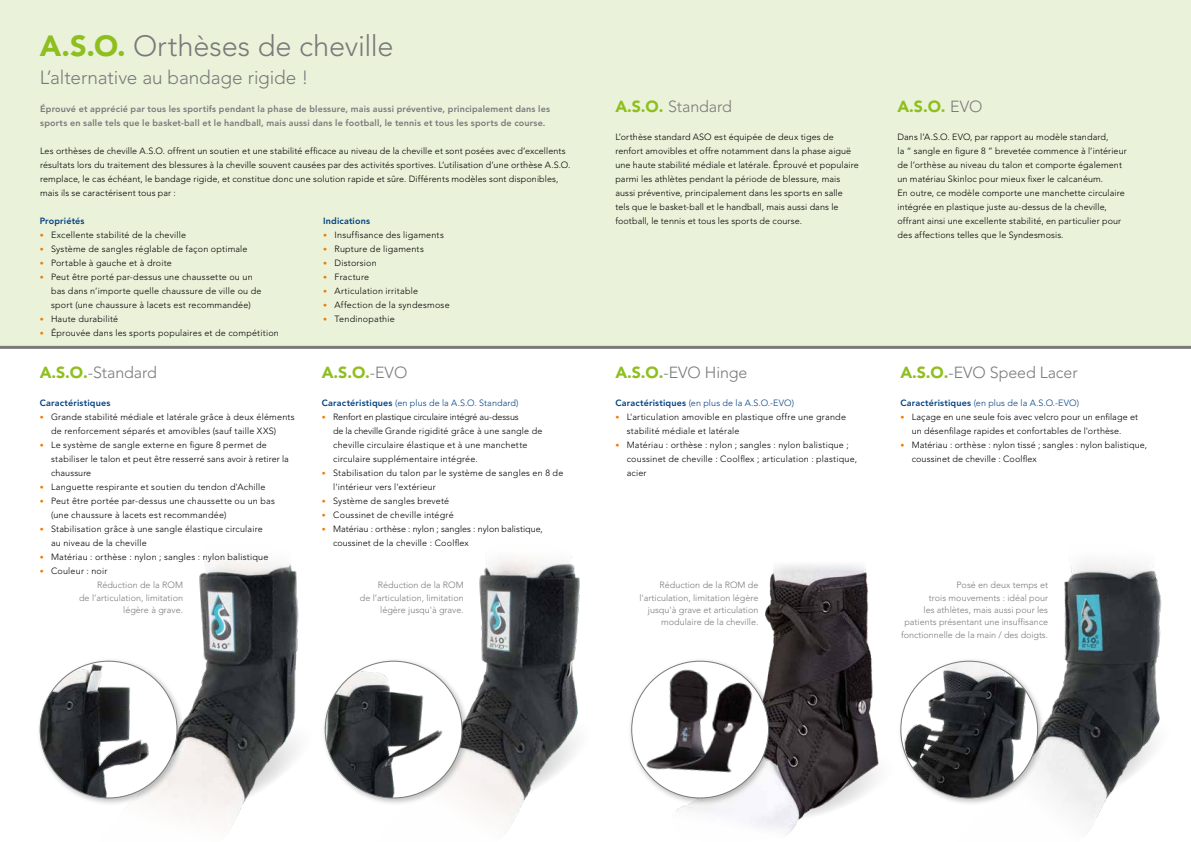
<style>
.page{position:relative;width:1191px;height:842px;background:#fff}
.page>*{position:absolute;margin:0;border:0;box-sizing:border-box;transform-origin:0 0}
.t1{font:300 29px "Avenir LT Std";letter-spacing:-.005em;color:#797a7b}
.t2{font:300 19px "Avenir LT Std";letter-spacing:-.005em;color:#797a7b}
.t3{font:300 16px "Avenir LT Std";letter-spacing:-.005em;color:#797a7b}
.t4{font:900 16px "Avenir LT Std";color:#8ebf1f}
.t5{font:300 9px/14px "Avenir LT Std";letter-spacing:.015em;color:#000}
.t6{font:300 9px/12.4px "Avenir LT Std";color:#797a7b;text-align:right}
.t7{font:800 9px/14px "Avenir LT Std";letter-spacing:.015em;color:#797a7b}
.t8{font:300 9px "Avenir LT Std";letter-spacing:.01em;color:#004180}
.t9{font:800 9px "Avenir LT Std";letter-spacing:.015em;color:#004180}
.s1{font-weight:900;color:#8ebf1f}
.s2{font-size:8px;color:#ef7d00}
.s3{font-weight:300;color:#797a7b}
.s4{font-weight:800}
</style>
<div class="page">
<img style="left:676px;top:564px;width:203px;height:271px">
<img style="left:1045px;top:558px;width:117px;height:276px">
<img style="left:174px;top:560px;width:125px;height:267px">
<img style="left:470px;top:556px;width:110px;height:275px">
<div style="left:897px;top:657px;width:148px;height:149px;background:#000;opacity:.25"></div>
<img style="left:900px;top:661px;width:137px;height:137px;border-radius:68px">
<div style="left:36px;top:657px;width:149px;height:149px;background:#000;opacity:.25"></div>
<img style="left:40px;top:661px;width:137px;height:137px;border-radius:68px">
<div style="left:627px;top:657px;width:149px;height:149px;background:#000;opacity:.25"></div>
<div style="left:631px;top:661px;width:137px;height:137px;background:#fff;border-radius:50%"></div>
<img style="left:640px;top:665px;width:116px;height:120px">
<div style="left:321px;top:657px;width:149px;height:149px;background:#000;opacity:.25"></div>
<img style="left:325px;top:662px;width:137px;height:136px">
<div style="left:0;top:0;width:1191px;height:347px;background:#ebf2da"></div>
<hr style="left:0;top:346px;width:1191px;height:3px;background:#797a7b">
<h1 class="t1" style="left:40px;top:29px;width:355px"><span class="s1">A.S.O.</span> Orthèses de cheville</h1>
<h2 class="t2" style="left:40px;top:66px;width:270px">L’alternative au bandage rigide !</h2>
<p class="t7" style="left:40px;top:102px;width:511px">Éprouvé et apprécié par tous les sportifs pendant la phase de blessure, mais aussi préventive, principalement dans les sports en salle tels que le basket-ball et le handball, mais aussi dans le football, le tennis et tous les sports de course.</p>
<p class="t5" style="left:40px;top:144px;width:532px">Les orthèses de cheville A.S.O. offrent un soutien et une stabilité efficace au niveau de la cheville et sont posées avec d’excellents résultats lors du traitement des blessures à la cheville souvent causées par des activités sportives. L’utilisation d’une orthèse A.S.O. remplace, le cas échéant, le bandage rigide, et constitue donc une solution rapide et sûre. Différents modèles sont disponibles, mais ils se caractérisent tous par :</p>
<p class="t9" style="left:40px;top:216px;width:46px">Propriétés</p>
<p class="t5" style="left:40px;top:228px;width:148px"><span class="s2">•</span> Excellente stabilité de la cheville</p>
<p class="t5" style="left:40px;top:242px;width:209px"><span class="s2">•</span> Système de sangles réglable de façon optimale</p>
<p class="t5" style="left:40px;top:256px;width:134px"><span class="s2">•</span> Portable à gauche et à droite</p>
<p class="t5" style="left:51px;top:270px;width:212px;text-indent:-11px"><span class="s2">•</span> Peut être porté par-dessus une chaussette ou un bas dans n’importe quelle chaussure de ville ou de sport (une chaussure à lacets est recommandée)</p>
<p class="t5" style="left:40px;top:312px;width:80px"><span class="s2">•</span> Haute durabilité</p>
<p class="t5" style="left:40px;top:326px;width:241px"><span class="s2">•</span> Éprouvée dans les sports populaires et de compétition</p>
<h3 class="t3" style="left:40px;top:363px;width:119px"><span class="s1">A.S.O.</span>-Standard</h3>
<p class="t9" style="left:40px;top:398px;width:72px">Caractéristiques</p>
<p class="t5" style="left:51px;top:410px;width:245px;text-indent:-11px"><span class="s2">•</span> Grande stabilité médiale et latérale grâce à deux éléments de renforcement séparés et amovibles (sauf taille XXS)</p>
<p class="t5" style="left:51px;top:438px;width:239px;text-indent:-11px"><span class="s2">•</span> Le système de sangle externe en figure 8 permet de stabiliser le talon et peut être resserré sans avoir à retirer la chaussure</p>
<p class="t5" style="left:40px;top:480px;width:227px"><span class="s2">•</span> Languette respirante et soutien du tendon d'Achille</p>
<p class="t5" style="left:51px;top:494px;width:225px;text-indent:-11px"><span class="s2">•</span> Peut être portée par-dessus une chaussette ou un bas (une chaussure à lacets est recommandée)</p>
<p class="t5" style="left:51px;top:522px;width:213px;text-indent:-11px"><span class="s2">•</span> Stabilisation grâce à une sangle élastique circulaire au niveau de la cheville</p>
<p class="t5" style="left:40px;top:550px;width:230px"><span class="s2">•</span> Matériau : orthèse : nylon ; sangles : nylon balistique</p>
<p class="t5" style="left:40px;top:564px;width:69px"><span class="s2">•</span> Couleur : noir</p>
<p class="t9" style="left:323px;top:216px;width:48px">Indications</p>
<p class="t5" style="left:323px;top:228px;width:122px"><span class="s2">•</span> Insuffisance des ligaments</p>
<p class="t5" style="left:323px;top:242px;width:102px"><span class="s2">•</span> Rupture de ligaments</p>
<p class="t5" style="left:323px;top:256px;width:55px"><span class="s2">•</span> Distorsion</p>
<p class="t5" style="left:323px;top:270px;width:47px"><span class="s2">•</span> Fracture</p>
<p class="t5" style="left:323px;top:284px;width:96px"><span class="s2">•</span> Articulation irritable</p>
<p class="t5" style="left:323px;top:298px;width:128px"><span class="s2">•</span> Affection de la syndesmose</p>
<p class="t5" style="left:323px;top:312px;width:73px"><span class="s2">•</span> Tendinopathie</p>
<h3 class="t4" style="left:322px;top:363px;width:87px">A.S.O.<span class="s3">-EVO</span></h3>
<p class="t8" style="left:322px;top:398px;width:198px"><span class="s4">Caractéristiques</span> (en plus de la A.S.O. Standard)</p>
<p class="t5" style="left:333px;top:410px;width:211px;text-indent:-11px"><span class="s2">•</span> Renfort en plastique circulaire intégré au-dessus<br>de la cheville Grande rigidité grâce à une sangle de cheville circulaire élastique et à une manchette circulaire supplémentaire intégrée.</p>
<p class="t5" style="left:333px;top:466px;width:232px;text-indent:-11px"><span class="s2">•</span> Stabilisation du talon par le système de sangles en 8 de l'intérieur vers l'extérieur</p>
<p class="t5" style="left:322px;top:494px;width:129px"><span class="s2">•</span> Système de sangles breveté</p>
<p class="t5" style="left:322px;top:508px;width:133px"><span class="s2">•</span> Coussinet de cheville intégré</p>
<p class="t5" style="left:333px;top:522px;width:211px;text-indent:-11px"><span class="s2">•</span> Matériau : orthèse : nylon ; sangles : nylon balistique, coussinet de la cheville : Coolflex</p>
<h3 class="t3" style="left:615px;top:97px;width:118px"><span class="s1">A.S.O.</span> Standard</h3>
<p class="t5" style="left:615px;top:130px;width:245px">L’orthèse standard ASO est équipée de deux tiges de renfort amovibles et offre notamment dans la phase aiguë une haute stabilité médiale et latérale. Éprouvé et populaire parmi les athlètes pendant la période de blessure, mais aussi préventive, principalement dans les sports en salle tels que le basket-ball et le handball, mais aussi dans le football, le tennis et tous les sports de course.</p>
<h3 class="t4" style="left:897px;top:97px;width:86px">A.S.O. <span class="s3">EVO</span></h3>
<p class="t5" style="left:897px;top:130px;width:231px">Dans l’A.S.O. EVO, par rapport au modèle standard,<br>la “ sangle en figure 8 ” brevetée commence à l’intérieur de l’orthèse au niveau du talon et comporte également un matériau Skinloc pour mieux fixer le calcanéum.<br>En outre, ce modèle comporte une manchette circulaire intégrée en plastique juste au-dessus de la cheville, offrant ainsi une excellente stabilité, en particulier pour des affections telles que le Syndesmosis.</p>
<h3 class="t3" style="left:615px;top:363px;width:134px"><span class="s1">A.S.O.</span>-EVO Hinge</h3>
<p class="t8" style="left:615px;top:398px;width:180px"><span class="s4">Caractéristiques</span> (en plus de la A.S.O.-EVO)</p>
<p class="t5" style="left:626px;top:410px;width:221px;text-indent:-11px"><span class="s2">•</span> L'articulation amovible en plastique offre une grande stabilité médiale et latérale</p>
<p class="t5" style="left:626px;top:438px;width:232px;text-indent:-11px"><span class="s2">•</span> Matériau : orthèse : nylon ; sangles : nylon balistique ; coussinet de cheville : Coolflex ; articulation : plastique, acier</p>
<h3 class="t3" style="left:900px;top:363px;width:179px"><span class="s1">A.S.O.</span>-EVO Speed Lacer</h3>
<p class="t8" style="left:900px;top:398px;width:180px"><span class="s4">Caractéristiques</span> (en plus de la A.S.O.-EVO)</p>
<p class="t5" style="left:900px;top:410px;width:239px;text-align:center"><span class="s2">•</span> Laçage en une seule fois avec velcro pour un enfilage et un désenfilage rapides et confortables de l'orthèse.</p>
<p class="t5" style="left:911px;top:438px;width:237px;text-indent:-11px"><span class="s2">•</span> Matériau : orthèse : nylon tissé ; sangles : nylon balistique, coussinet de cheville : Coolflex</p>
<p class="t6" style="left:79px;top:579px;width:105px">Réduction de la ROM<br>de l’articulation, limitation légère à grave.</p>
<p class="t6" style="left:901px;top:579px;width:148px">Posé en deux temps et<br>trois mouvements : idéal pour<br>les athlètes, mais aussi pour les patients présentant une insuffisance fonctionnelle de la main / des doigts.</p>
<p class="t6" style="left:360px;top:579px;width:105px">Réduction de la ROM<br>de l’articulation, limitation légère jusqu'à grave.</p>
<p class="t6" style="left:639px;top:579px;width:121px">Réduction de la ROM de l'articulation, limitation légère jusqu'à grave et articulation modulaire de la cheville.</p>
</div>
